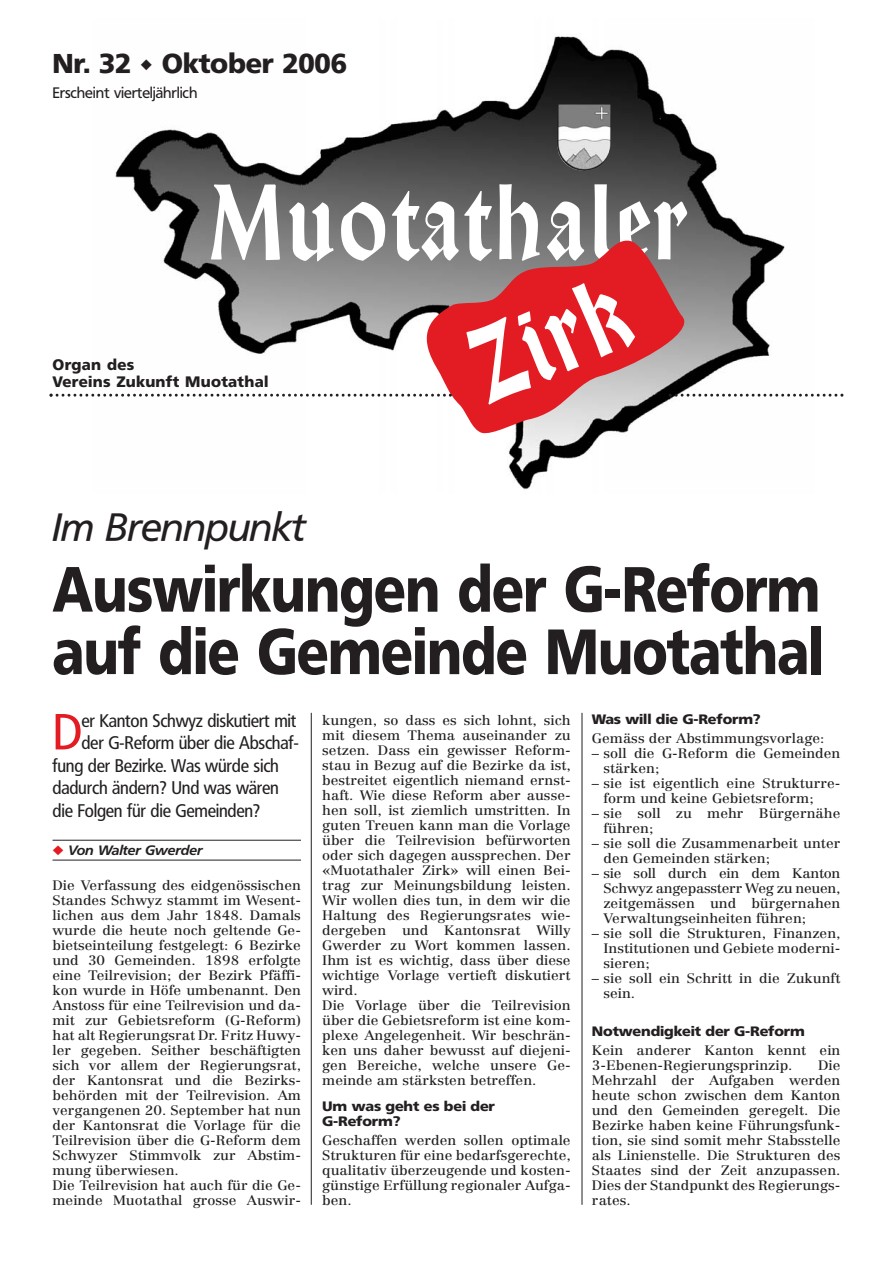
<style>
.page{position:relative;width:893px;height:1263px;background:#fff}
.page>*{position:absolute;margin:0;border:0;box-sizing:border-box;transform-origin:0 0}
.t1{font:500 105.6px "WA19";letter-spacing:.05em;color:#fff;scale:.81 1}
.t2{font:700 63px/62.4px "FR23";color:#231f20;scale:.83 1}
.t3{font:condensed 49.8px "FR23";color:#e31b23;scale:1.05 1}
.t4{font:italic 39px "FR23";color:#231f20}
.t5{font:700 27px "FR23";color:#231f20}
.t6{font:condensed 18px "FR23";color:#231f20;scale:1.05 1}
.t7{font:700 15px/16.5px "FR23";letter-spacing:.03em;color:#231f20}
.t8{font:15px "FR23";color:#231f20}
.t9{font:13.5px/15px "Centennial";color:#231f20;scale:1.07 1}
.t10{font:700 13.5px/15px "FR23";color:#231f20;scale:1.07 1}
.t11{font:italic 500 13.5px "FR23";color:#231f20;scale:1.07 1}
.s1{color:#e31b23}
</style>
<div class="page">
<img style="left:92px;top:36px;width:721px;height:454px">
<svg style="left:420px;top:238px;width:277px;height:197px;background:#c65d61"></svg>
<img style="left:557px;top:145px;width:54px;height:26px">
<svg style="left:50px;top:394px;width:402px;height:3px"></svg>
<svg style="left:669px;top:394px;width:174px;height:3px"></svg>
<hr style="left:53px;top:840px;width:248px;height:1px;background:#231f20">
<hr style="left:53px;top:860px;width:248px;height:1px;background:#231f20">
<hr style="left:311px;top:713px;width:1px;height:492px;background:#231f20">
<hr style="left:582px;top:713px;width:1px;height:492px;background:#231f20">
<h3 class="t5" style="left:53px;top:52px;width:296px">Nr. 32 ◆ Oktober 2006</h3>
<p class="t8" style="left:53px;top:87px;width:146px">Erscheint vierteljährlich</p>
<h1 class="t1" style="left:211px;top:183px;width:588px">Muotathaler</h1>
<h1 class="t1" style="left:461px;top:334px;width:199px;rotate:-23deg">Zirk</h1>
<p class="t7" style="left:53px;top:358px;width:217px">Organ des<br>Vereins Zukunft Muotathal</p>
<h3 class="t4" style="left:53px;top:511px;width:255px">Im Brennpunkt</h3>
<h2 class="t2" style="left:53px;top:564px;width:930px">Auswirkungen der G-Reform auf die Gemeinde Muotathal</h2>
<h3 class="t3" style="left:53px;top:711px;width:29px">D</h3>
<h3 class="t6" style="left:81px;top:713px;width:206px">er Kanton Schwyz diskutiert mit</h3>
<p class="t10" style="left:592px;top:713px;width:159px">Was will die G-Reform?</p>
<p class="t9" style="left:592px;top:732px;width:219px">Gemäss der Abstimmungsvorlage:</p>
<p class="t9" style="left:603px;top:747px;width:223px;text-indent:-11px">– soll die G-Reform die Gemeinden stärken;</p>
<p class="t9" style="left:603px;top:777px;width:223px;text-indent:-11px">– sie ist eigentlich eine Strukturre&shy;form und keine Gebietsreform;</p>
<p class="t9" style="left:603px;top:807px;width:223px;text-indent:-11px">– sie soll zu mehr Bürgernähe führen;</p>
<p class="t9" style="left:603px;top:837px;width:223px;text-indent:-11px">– sie soll die Zusammenarbeit unter den Gemeinden stärken;</p>
<p class="t9" style="left:603px;top:867px;width:223px;text-align:justify;text-indent:-11px">– sie soll durch ein dem Kanton Schwyz angepassterr Weg zu neuen, zeitgemässen und bürgernahen Verwaltungseinheiten führen;</p>
<p class="t9" style="left:603px;top:927px;width:223px;text-align:justify;text-indent:-11px">– sie soll die Strukturen, Finanzen, Institutionen und Gebiete moderni&shy;sieren;</p>
<p class="t9" style="left:603px;top:972px;width:223px;text-indent:-11px">– sie soll ein Schritt in die Zukunft sein.</p>
<p class="t10" style="left:592px;top:1024px;width:200px">Notwendigkeit der G-Reform</p>
<p class="t9" style="left:592px;top:1044px;width:234px">Kein anderer Kanton kennt ein<br>3-Ebenen-Regierungsprinzip.</p>
<p class="t9" style="left:322px;top:713px;width:234px">kungen, so dass es sich lohnt, sich mit diesem Thema auseinander zu setzen. Dass ein gewisser Reform&shy;stau in Bezug auf die Bezirke da ist, bestreitet eigentlich niemand ernst&shy;haft. Wie diese Reform aber ausse&shy;hen soll, ist ziemlich umstritten. In guten Treuen kann man die Vorlage über die Teilrevision befürworten oder sich dagegen aussprechen. Der «Muotathaler Zirk» will einen Bei&shy;trag zur Meinungsbildung leisten.<br>Wir wollen dies tun, in dem wir die Haltung des Regierungsrates wie&shy;dergeben und Kantonsrat Willy Gwerder zu Wort kommen lassen.<br>Ihm ist es wichtig, dass über diese wichtige Vorlage vertieft diskutiert wird.<br>Die Vorlage über die Teilrevision über die Gebietsreform ist eine kom&shy;plexe Angelegenheit. Wir beschrän&shy;ken uns daher bewusst auf diejeni&shy;gen Bereiche, welche unsere Ge&shy;meinde am stärksten betreffen.</p>
<p class="t10" style="left:322px;top:1099px;width:163px">Um was geht es bei der<br>G-Reform?</p>
<p class="t9" style="left:322px;top:1134px;width:234px;text-align:justify">Geschaffen werden sollen optimale Strukturen für eine bedarfsgerechte, qualitativ überzeugende und kosten&shy;günstige Erfüllung regionaler Aufga&shy;ben.</p>
<h3 class="t6" style="left:81px;top:736px;width:208px">der G-Reform über die Abschaf-</h3>
<h3 class="t6" style="left:53px;top:758px;width:217px">fung der Bezirke. Was würde sich</h3>
<h3 class="t6" style="left:53px;top:781px;width:217px">dadurch ändern? Und was wären</h3>
<h3 class="t6" style="left:53px;top:803px;width:199px">die Folgen für die Gemeinden?</h3>
<p class="t11" style="left:53px;top:845px;width:142px"><span class="s1">◆</span> Von Walter Gwerder</p>
<p class="t9" style="left:53px;top:878px;width:234px">Die Verfassung des eidgenössischen Standes Schwyz stammt im Wesent&shy;lichen aus dem Jahr 1848. Damals wurde die heute noch geltende Ge&shy;bietseinteilung festgelegt: 6 Bezirke und 30 Gemeinden. 1898 erfolgte eine Teilrevision; der Bezirk Pfäffi&shy;kon wurde in Höfe umbenannt. Den Anstoss für eine Teilrevision und da&shy;mit zur Gebietsreform (G-Reform) hat alt Regierungsrat Dr. Fritz Huwy&shy;ler gegeben. Seither beschäftigten sich vor allem der Regierungsrat, der Kantonsrat und die Bezirks&shy;behörden mit der Teilrevision. Am vergangenen 20. September hat nun der Kantonsrat die Vorlage für die Teilrevision über die G-Reform dem Schwyzer Stimmvolk zur Abstim&shy;mung überwiesen.<br>Die Teilrevision hat auch für die Ge&shy;meinde Muotathal grosse Auswir-</p>
<p class="t9" style="left:592px;top:1059px;width:234px;text-align:justify;text-indent:226px">Die Mehrzahl der Aufgaben werden heute schon zwischen dem Kanton und den Gemeinden geregelt. Die Bezirke haben keine Führungsfunk&shy;tion, sie sind somit mehr Stabsstelle als Linienstelle. Die Strukturen des Staates sind der Zeit anzupassen.<br>Dies der Standpunkt des Regierungs&shy;rates.</p>
</div>
